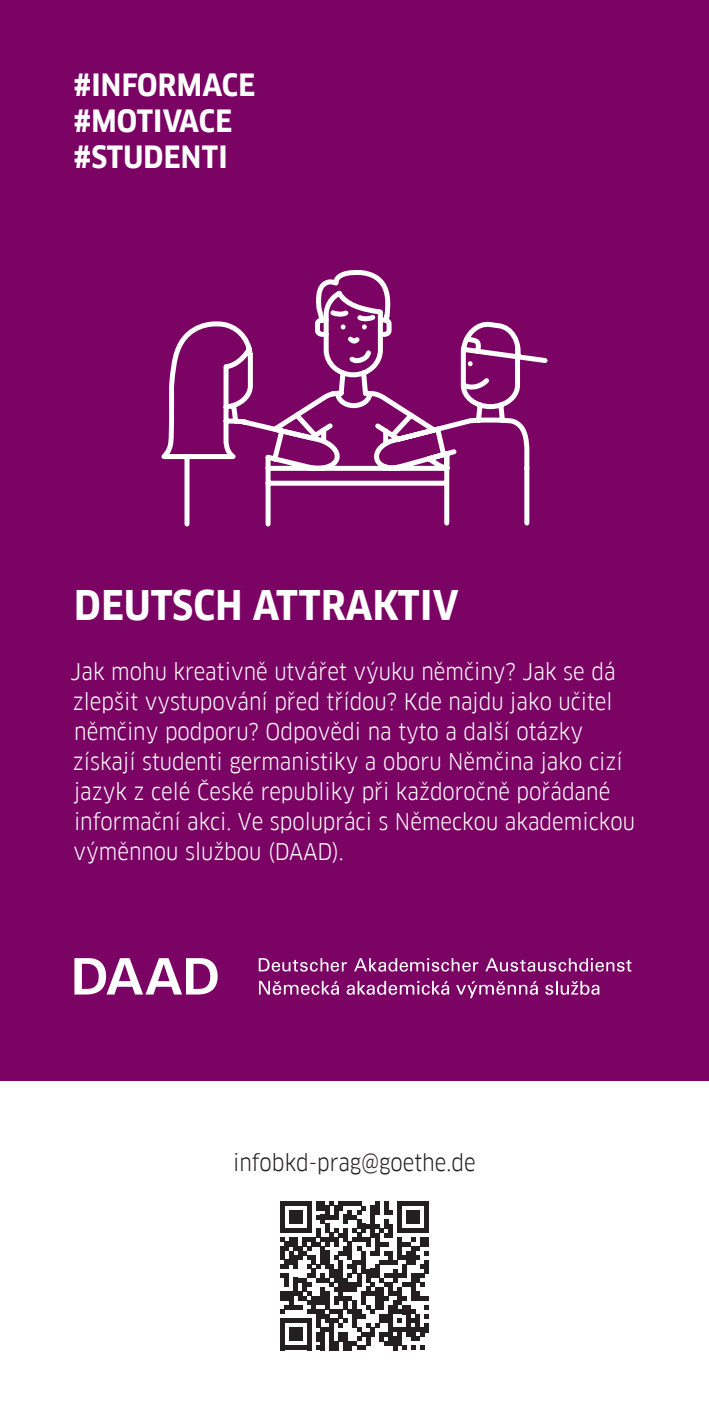
<style>
.page{position:relative;width:709px;height:1418px;background:#fff}
.page>*{position:absolute;margin:0;border:0;box-sizing:border-box;transform-origin:0 0}
.headline{font:700 40px "Goethe FF Clan";letter-spacing:.01em;color:#fff}
.t1{font:700 30px "Goethe FF Clan";letter-spacing:.01em;color:#fff}
.copy{font:22.5px/30px "Goethe FF Clan";color:#fff}
.t2{font:22.5px "Goethe FF Clan";color:#231f20}
</style>
<div class="page">
<div style="left:0;top:0;width:709px;height:1080px;background:#7b0364"></div>
<svg style="left:161px;top:270px;width:369px;height:257px"></svg>
<svg style="left:262px;top:286px;width:286px;height:159px"></svg>
<svg style="left:280px;top:1201px;width:149px;height:148px"></svg>
<div style="left:424px;top:1322px;width:5px;height:9px;background:#231f20"></div>
<svg style="left:259px;top:980px;width:80px;height:14px"></svg>
<svg style="left:346px;top:980px;width:103px;height:14px"></svg>
<svg style="left:456px;top:981px;width:82px;height:17px"></svg>
<svg style="left:545px;top:980px;width:54px;height:14px"></svg>
<svg style="left:259px;top:958px;width:88px;height:13px"></svg>
<svg style="left:354px;top:958px;width:124px;height:13px"></svg>
<svg style="left:485px;top:958px;width:146px;height:13px"></svg>
<svg style="left:74px;top:958px;width:144px;height:36px"></svg>
<p class="t1" style="left:74px;top:68px;width:183px">#INFORMACE</p>
<p class="t1" style="left:74px;top:104px;width:160px">#MOTIVACE</p>
<p class="t1" style="left:74px;top:140px;width:155px">#STUDENTI</p>
<p class="headline" style="left:74px;top:582px;width:386px">DEUTSCH ATTRAKTIV</p>
<p class="copy" style="left:71px;top:656px;width:566px">Jak mohu kreativně utvářet výuku němčiny? Jak se dá zlepšit vystupování před třídou? Kde najdu jako učitel němčiny podporu? Odpovědi na tyto a další otázky získají studenti germanistiky a oboru Němčina jako cizí jazyk z celé České republiky při každoročně pořádané informační akci. Ve spolupráci s Německou akademickou výměnnou službou (DAAD).</p>
<p class="t2" style="left:233px;top:1148px;width:244px">infobkd-prag@goethe.de</p>
</div>
